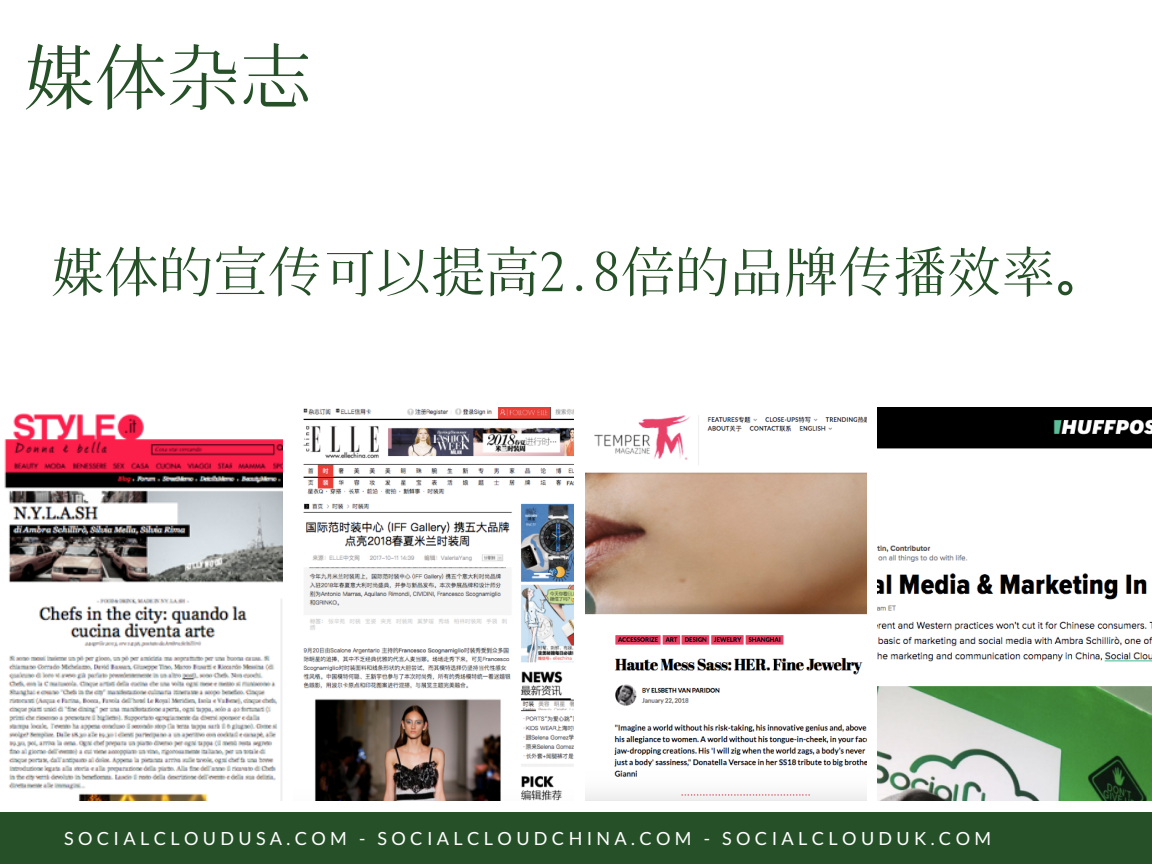
<style>
.page{position:relative;width:1152px;height:864px;background:#fff}
.page>*{position:absolute;margin:0;border:0;box-sizing:border-box;transform-origin:0 0}
.t1{font:72.45px "Hana Min A";color:#265128}
.t2{font:54.3px "Hana Min A";color:#265128}
.t3{font:18.15px "Lato";letter-spacing:.24em;color:#fff}
</style>
<div class="page">
<div style="left:0;top:812px;width:1152px;height:52px;background:#265128"></div>
<img style="left:4px;top:413px;width:278px;height:388px">
<img style="left:303px;top:407px;width:271px;height:394px">
<img style="left:585px;top:415px;width:281px;height:386px">
<img style="left:878px;top:407px;width:274px;height:394px">
<h1 class="t1" style="left:22px;top:34px;width:291px">媒体杂志</h1>
<h2 class="t2" style="left:50px;top:240px;width:1061px">媒体的宣传可以提高2.8倍的品牌传播效率。</h2>
<p class="t3" style="left:64px;top:827px;width:929px">SOCIALCLOUDUSA.COM - SOCIALCLOUDCHINA.COM - SOCIALCLOUDUK.COM</p>
</div>
